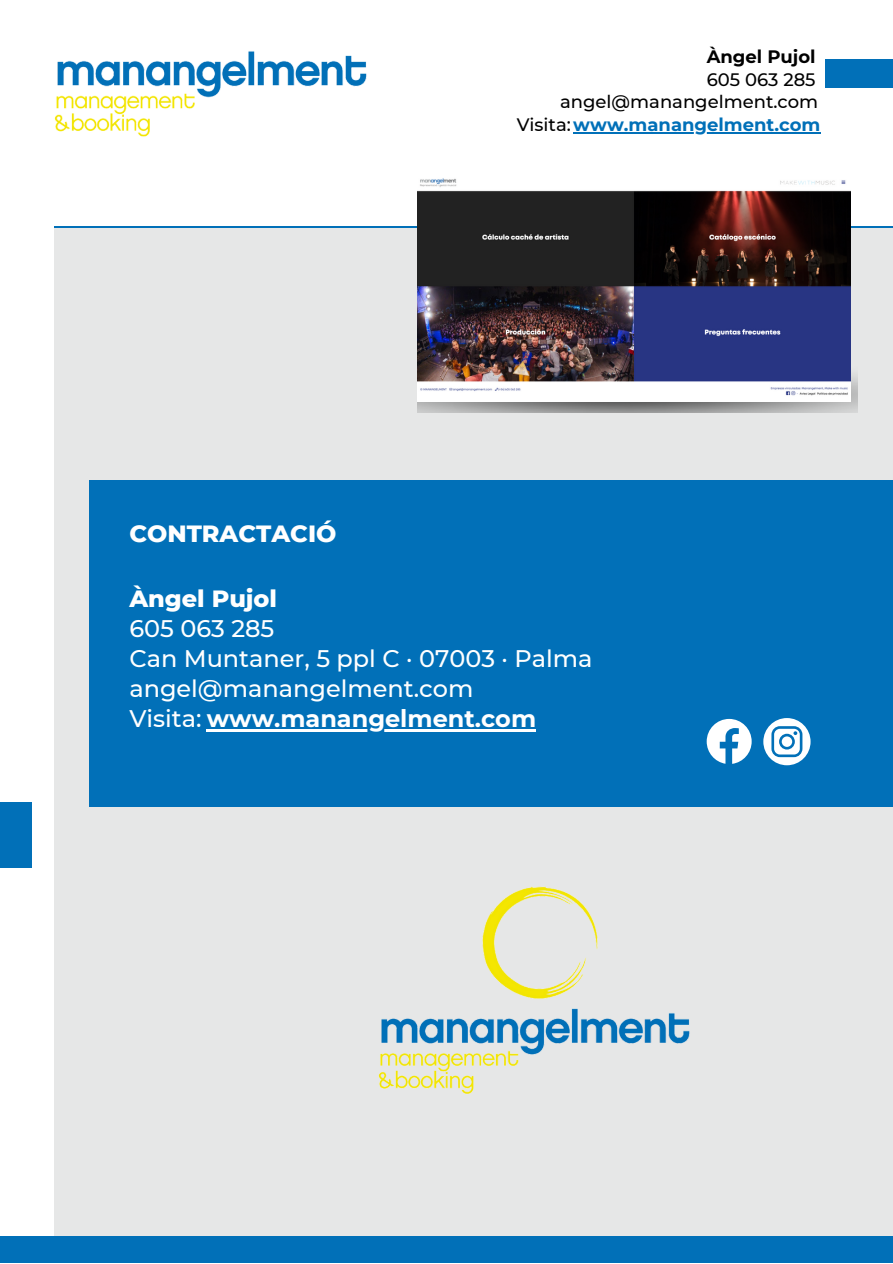
<style>
.page{position:relative;width:893px;height:1264px;background:#fff}
.page>*{position:absolute;margin:0;border:0;box-sizing:border-box;transform-origin:0 0}
.t1{font:500 24px "Montserrat";color:#fff}
.t2{font:700 24px "Montserrat";color:#fff}
.t3{font:800 24px "Montserrat";color:#fff}
.t4{font:500 18px "Montserrat";color:#000}
.t5{font:700 18px "Montserrat";color:#0170b8}
.t6{font:700 18px "Montserrat";color:#000}
.s1{font-weight:500;color:#000}
.s2{font-weight:500}
</style>
<div class="page">
<div style="left:825px;top:59px;width:67px;height:28px;background:#0170b8"></div>
<div style="left:55px;top:226px;width:837px;height:27px;background:#0170b8"></div>
<div style="left:55px;top:228px;width:837px;height:1034px;background:#e6e7e7"></div>
<div style="left:0;top:1235px;width:892px;height:27px;background:#0170b8"></div>
<div style="left:0;top:802px;width:32px;height:66px;background:#0170b8"></div>
<img style="left:417px;top:364px;width:440px;height:48px">
<img style="left:417px;top:178px;width:433px;height:223px">
<div style="left:89px;top:480px;width:803px;height:326px;background:#0170b8"></div>
<svg style="left:706px;top:719px;width:45px;height:44px"></svg>
<svg style="left:763px;top:718px;width:47px;height:47px"></svg>
<hr style="left:573px;top:132px;width:247px;height:2px;background:#0170b8">
<hr style="left:207px;top:729px;width:329px;height:2px;background:#fff">
<img style="left:54px;top:51px;width:313px;height:86px">
<img style="left:378px;top:886px;width:312px;height:208px">
<p class="t6" style="left:706px;top:45px;width:110px">Àngel Pujol</p>
<p class="t3" style="left:129px;top:518px;width:208px">CONTRACTACIÓ</p>
<p class="t4" style="left:706px;top:68px;width:110px">605 063 285</p>
<p class="t4" style="left:560px;top:91px;width:259px">angel@manangelment.com</p>
<p class="t5" style="left:516px;top:114px;width:305px"><span class="s1">Visita:</span>www.manangelment.com</p>
<p class="t3" style="left:129px;top:584px;width:149px">Àngel Pujol</p>
<p class="t1" style="left:129px;top:613px;width:146px">605 063 285</p>
<p class="t1" style="left:129px;top:643px;width:464px">Can Muntaner, 5 ppl C · 07003 · Palma</p>
<p class="t1" style="left:129px;top:673px;width:345px">angel@manangelment.com</p>
<p class="t2" style="left:129px;top:703px;width:408px"><span class="s2">Visita:</span> www.manangelment.com</p>
</div>
